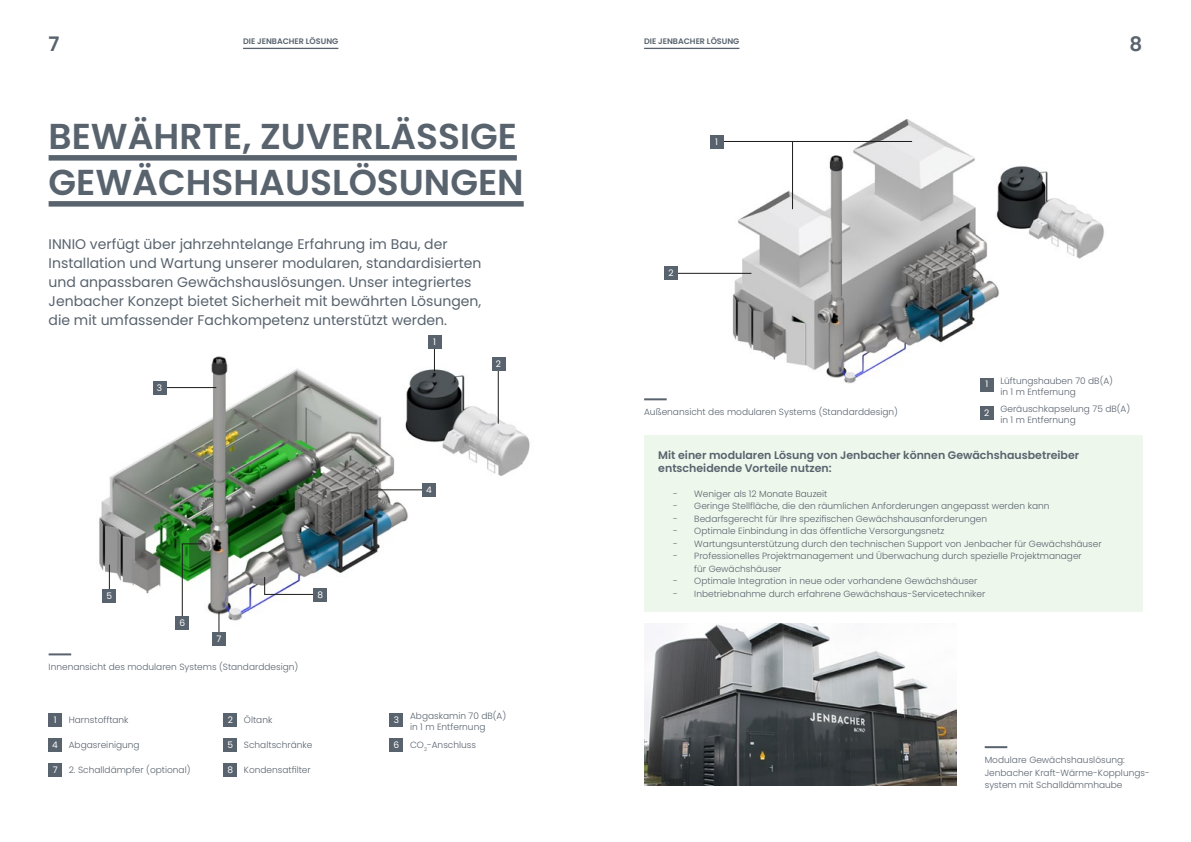
<style>
.page{position:relative;width:1191px;height:842px;background:#fff}
.page>*{position:absolute;margin:0;border:0;box-sizing:border-box;transform-origin:0 0}
.t1{font:600 36px/46px "Poppins";color:#58636e}
.t2{font:600 20px "Poppins";color:#58636e}
.t3{font:14px/19px "Poppins";color:#58636e}
.t4{font:600 11px/13.2px "Poppins";color:#58636e}
.t5{font:300 9px/11px "Poppins";color:#58636e}
.t6{font:9px "Poppins";color:#fff}
.t7{font:600 8px "Poppins";color:#58636e}
</style>
<div class="page">
<img style="left:664px;top:119px;width:440px;height:272px">
<img style="left:99px;top:356px;width:431px;height:274px">
<div style="left:644px;top:436px;width:498px;height:176px;background:#eef7ec"></div>
<div style="left:49px;top:155px;width:468px;height:6px;background:#58636e"></div>
<div style="left:49px;top:201px;width:475px;height:6px;background:#58636e"></div>
<hr style="left:243px;top:48px;width:95px;height:1px;background:#58636e">
<hr style="left:644px;top:48px;width:95px;height:1px;background:#58636e">
<hr style="left:49px;top:653px;width:22px;height:2px;background:#58636e">
<hr style="left:369px;top:490px;width:56px;height:1px;background:#1c1c1b">
<hr style="left:160px;top:387px;width:56px;height:1px;background:#1c1c1b">
<svg style="left:264px;top:577px;width:57px;height:18px"></svg>
<svg style="left:434px;top:349px;width:1px;height:22px"></svg>
<hr style="left:498px;top:371px;width:1px;height:53px;background:#1c1c1b">
<div style="left:422px;top:484px;width:13px;height:13px;background:#58636e"></div>
<div style="left:153px;top:381px;width:13px;height:13px;background:#58636e"></div>
<div style="left:314px;top:588px;width:13px;height:13px;background:#58636e"></div>
<div style="left:428px;top:336px;width:13px;height:13px;background:#58636e"></div>
<div style="left:492px;top:358px;width:13px;height:13px;background:#58636e"></div>
<svg style="left:219px;top:612px;width:1px;height:21px"></svg>
<svg style="left:109px;top:565px;width:1px;height:24px"></svg>
<svg style="left:182px;top:543px;width:20px;height:85px"></svg>
<div style="left:212px;top:633px;width:13px;height:13px;background:#58636e"></div>
<div style="left:103px;top:589px;width:13px;height:13px;background:#58636e"></div>
<div style="left:176px;top:617px;width:13px;height:13px;background:#58636e"></div>
<div style="left:49px;top:714px;width:13px;height:13px;background:#58636e"></div>
<div style="left:49px;top:738px;width:13px;height:13px;background:#58636e"></div>
<div style="left:49px;top:764px;width:13px;height:13px;background:#58636e"></div>
<div style="left:224px;top:764px;width:13px;height:13px;background:#58636e"></div>
<div style="left:224px;top:714px;width:13px;height:13px;background:#58636e"></div>
<div style="left:224px;top:738px;width:13px;height:13px;background:#58636e"></div>
<div style="left:390px;top:714px;width:13px;height:13px;background:#58636e"></div>
<div style="left:390px;top:738px;width:13px;height:13px;background:#58636e"></div>
<hr style="left:644px;top:398px;width:22px;height:2px;background:#58636e">
<hr style="left:712px;top:141px;width:200px;height:1px;background:#1c1c1b">
<hr style="left:666px;top:273px;width:85px;height:1px;background:#1c1c1b">
<div style="left:710px;top:135px;width:13px;height:13px;background:#58636e"></div>
<div style="left:664px;top:267px;width:13px;height:13px;background:#58636e"></div>
<hr style="left:792px;top:141px;width:1px;height:68px;background:#1c1c1b">
<div style="left:980px;top:378px;width:13px;height:13px;background:#58636e"></div>
<div style="left:980px;top:407px;width:13px;height:13px;background:#58636e"></div>
<hr style="left:984px;top:746px;width:23px;height:2px;background:#58636e">
<img style="left:644px;top:623px;width:312px;height:163px">
<h2 class="t2" style="left:49px;top:32px;width:12px">7</h2>
<p class="t7" style="left:644px;top:37px;width:97px">DIE JENBACHER LÖSUNG</p>
<h2 class="t2" style="left:1129px;top:32px;width:14px">8</h2>
<p class="t7" style="left:243px;top:37px;width:97px">DIE JENBACHER LÖSUNG</p>
<h1 class="t1" style="left:49px;top:113px;width:476px">BEWÄHRTE, ZUVERLÄSSIGE<br>GEWÄCHSHAUSLÖSUNGEN</h1>
<p class="t3" style="left:49px;top:235px;width:434px">INNIO verfügt über jahrzehntelange Erfahrung im Bau, der Installation und Wartung unserer modularen, standardisierten und anpassbaren Gewächshauslösungen. Unser integriertes Jenbacher Konzept bietet Sicherheit mit bewährten Lösungen, die mit umfassender Fachkompetenz unterstützt werden.</p>
<p class="t6" style="left:157px;top:382px;width:7px">3</p>
<p class="t6" style="left:107px;top:590px;width:7px">5</p>
<p class="t6" style="left:179px;top:618px;width:7px">6</p>
<p class="t6" style="left:216px;top:634px;width:6px">7</p>
<p class="t5" style="left:49px;top:662px;width:251px">Innenansicht des modularen Systems (Standarddesign)</p>
<p class="t6" style="left:317px;top:589px;width:7px">8</p>
<p class="t5" style="left:244px;top:715px;width:30px">Öltank</p>
<p class="t5" style="left:244px;top:740px;width:70px">Schaltschränke</p>
<p class="t6" style="left:228px;top:715px;width:7px">2</p>
<p class="t6" style="left:227px;top:739px;width:7px">5</p>
<p class="t5" style="left:69px;top:715px;width:61px">Harnstofftank</p>
<p class="t5" style="left:69px;top:740px;width:72px">Abgasreinigung</p>
<p class="t5" style="left:69px;top:765px;width:123px">2. Schalldämpfer (optional)</p>
<p class="t5" style="left:244px;top:765px;width:68px">Kondensatfilter</p>
<p class="t6" style="left:54px;top:715px;width:4px">1</p>
<p class="t6" style="left:52px;top:739px;width:7px">4</p>
<p class="t6" style="left:53px;top:765px;width:6px">7</p>
<p class="t6" style="left:227px;top:765px;width:7px">8</p>
<p class="t6" style="left:433px;top:337px;width:4px">1</p>
<p class="t6" style="left:426px;top:485px;width:7px">4</p>
<p class="t6" style="left:496px;top:359px;width:7px">2</p>
<p class="t6" style="left:394px;top:715px;width:7px">3</p>
<p class="t6" style="left:393px;top:739px;width:7px">6</p>
<p class="t5" style="left:410px;top:711px;width:98px">Abgaskamin 70 dB(A) in 1 m Entfernung</p>
<p class="t5" style="left:410px;top:740px;width:68px">CO<sub>2</sub>-Anschluss</p>
<p class="t6" style="left:715px;top:137px;width:4px">1</p>
<p class="t6" style="left:668px;top:268px;width:7px">2</p>
<p class="t5" style="left:644px;top:407px;width:255px">Außenansicht des modularen Systems (Standarddesign)</p>
<p class="t6" style="left:985px;top:379px;width:4px">1</p>
<p class="t6" style="left:984px;top:408px;width:7px">2</p>
<p class="t5" style="left:1000px;top:375px;width:114px">Lüftungshauben 70 dB(A) in 1 m Entfernung</p>
<p class="t5" style="left:1000px;top:404px;width:131px">Geräuschkapselung 75 dB(A) in 1 m Entfernung</p>
<p class="t4" style="left:658px;top:448px;width:422px">Mit einer modularen Lösung von Jenbacher können Gewächshausbetreiber entscheidende Vorteile nutzen:</p>
<p class="t5" style="left:673px;top:488px;width:156px">- Weniger als 12 Monate Bauzeit</p>
<p class="t5" style="left:673px;top:501px;width:378px">- Geringe Stellfläche, die den räumlichen Anforderungen angepasst werden kann</p>
<p class="t5" style="left:673px;top:513px;width:315px">- Bedarfsgerecht für Ihre spezifischen Gewächshausanforderungen</p>
<p class="t5" style="left:673px;top:526px;width:272px">- Optimale Einbindung in das öffentliche Versorgungsnetz</p>
<p class="t5" style="left:673px;top:538px;width:430px">- Wartungsunterstützung durch den technischen Support von Jenbacher für Gewächshäuser</p>
<p class="t5" style="left:694px;top:550px;width:389px;line-height:12.5px;text-indent:-21px">- Professionelles Projektmanagement und Überwachung durch spezielle Projektmanager für Gewächshäuser</p>
<p class="t5" style="left:673px;top:576px;width:306px">- Optimale Integration in neue oder vorhandene Gewächshäuser</p>
<p class="t5" style="left:673px;top:588px;width:313px">- Inbetriebnahme durch erfahrene Gewächshaus-Servicetechniker</p>
<p class="t5" style="left:984px;top:754px;width:166px;line-height:12.5px">Modulare Gewächshauslösung:<br>Jenbacher Kraft-Wärme-Kopplungs&shy;system mit Schalldämmhaube</p>
</div>
